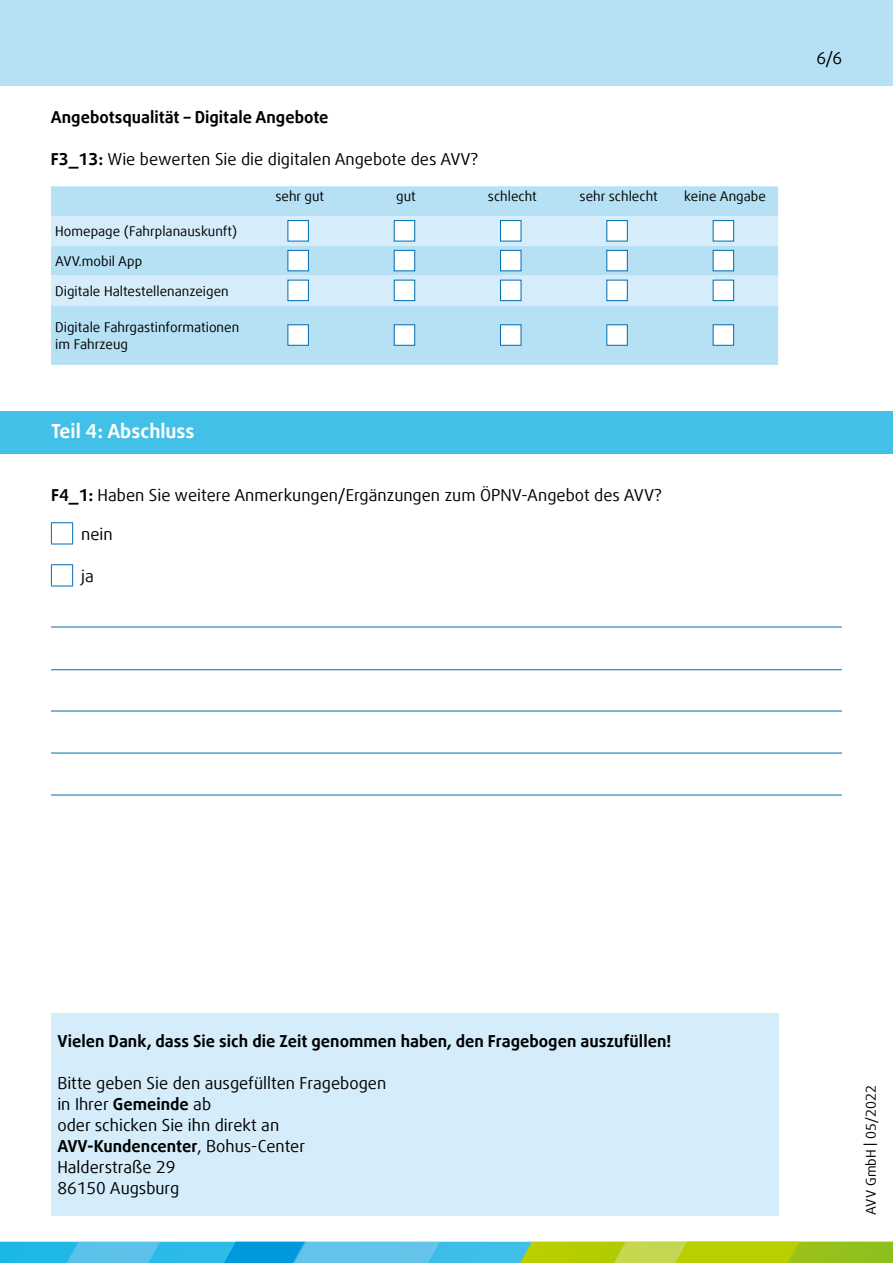
<style>
.page{position:relative;width:893px;height:1263px;background:#fff}
.page>*{position:absolute;margin:0;border:0;box-sizing:border-box;transform-origin:0 0}
.t1{font:700 19.5px "Daxline Offc";color:#fff}
.t2{font:16.5px/21px "Daxline Offc";color:#000}
.t3{font:700 16.5px "Daxline Offc";color:#000}
.t4{font:13.5px/16.5px "Daxline Offc";color:#000}
.s1{font-weight:700}
</style>
<div class="page">
<div style="left:0;top:0;width:893px;height:85px;background:#b6e1f5"></div>
<svg style="left:0;top:1241px;width:893px;height:22px;background:#70c293"></svg>
<hr style="left:892px;top:789px;width:1px;height:43px;background:#42c0e8">
<div style="left:51px;top:1013px;width:727px;height:202px;background:#d5edfa"></div>
<div style="left:0;top:411px;width:893px;height:43px;background:#42c0e8"></div>
<div style="left:51px;top:186px;width:727px;height:179px;background:#b6e1f5"></div>
<svg style="left:51px;top:216px;width:727px;height:89px;background:#c9e8f7"></svg>
<div style="left:288px;top:220px;width:21px;height:21px;background:#fff;border:1px solid #006cb1"></div>
<div style="left:394px;top:220px;width:21px;height:21px;background:#fff;border:1px solid #006cb1"></div>
<div style="left:500px;top:220px;width:21px;height:21px;background:#fff;border:1px solid #006cb1"></div>
<div style="left:606px;top:220px;width:22px;height:21px;background:#fff;border:1px solid #006cb1"></div>
<div style="left:713px;top:220px;width:21px;height:21px;background:#fff;border:1px solid #006cb1"></div>
<div style="left:288px;top:250px;width:21px;height:21px;background:#fff;border:1px solid #006cb1"></div>
<div style="left:394px;top:250px;width:21px;height:21px;background:#fff;border:1px solid #006cb1"></div>
<div style="left:500px;top:250px;width:21px;height:21px;background:#fff;border:1px solid #006cb1"></div>
<div style="left:606px;top:250px;width:22px;height:21px;background:#fff;border:1px solid #006cb1"></div>
<div style="left:713px;top:250px;width:21px;height:21px;background:#fff;border:1px solid #006cb1"></div>
<div style="left:288px;top:280px;width:21px;height:21px;background:#fff;border:1px solid #006cb1"></div>
<div style="left:394px;top:280px;width:21px;height:21px;background:#fff;border:1px solid #006cb1"></div>
<div style="left:500px;top:280px;width:21px;height:21px;background:#fff;border:1px solid #006cb1"></div>
<div style="left:606px;top:280px;width:22px;height:21px;background:#fff;border:1px solid #006cb1"></div>
<div style="left:713px;top:280px;width:21px;height:21px;background:#fff;border:1px solid #006cb1"></div>
<div style="left:288px;top:324px;width:21px;height:22px;background:#fff;border:1px solid #006cb1"></div>
<div style="left:394px;top:324px;width:21px;height:22px;background:#fff;border:1px solid #006cb1"></div>
<div style="left:500px;top:324px;width:21px;height:22px;background:#fff;border:1px solid #006cb1"></div>
<div style="left:606px;top:324px;width:22px;height:22px;background:#fff;border:1px solid #006cb1"></div>
<div style="left:713px;top:324px;width:21px;height:22px;background:#fff;border:1px solid #006cb1"></div>
<svg style="left:51px;top:522px;width:22px;height:23px"></svg>
<svg style="left:51px;top:564px;width:22px;height:23px"></svg>
<hr style="left:51px;top:627px;width:791px;height:1px;background:#006cb1">
<hr style="left:51px;top:669px;width:791px;height:1px;background:#006cb1">
<hr style="left:51px;top:711px;width:791px;height:1px;background:#006cb1">
<hr style="left:51px;top:753px;width:791px;height:1px;background:#006cb1">
<hr style="left:51px;top:795px;width:791px;height:1px;background:#006cb1">
<p class="t3" style="left:51px;top:106px;width:279px">Angebotsqualität – Digitale Angebote</p>
<p class="t2" style="left:51px;top:149px;width:429px"><span class="s1">F3_13:</span> Wie bewerten Sie die digitalen Angebote des AVV?</p>
<p class="t4" style="left:55px;top:223px;width:183px">Homepage (Fahrplanauskunft)</p>
<p class="t4" style="left:55px;top:253px;width:88px">AVV.mobil App</p>
<p class="t4" style="left:55px;top:283px;width:175px">Digitale Haltestellenanzeigen</p>
<p class="t4" style="left:55px;top:319px;width:185px">Digitale Fahrgastinformationen im Fahrzeug</p>
<p class="t1" style="left:51px;top:418px;width:145px">Teil 4: Abschluss</p>
<p class="t4" style="left:275px;top:188px;width:50px">sehr gut</p>
<p class="t4" style="left:396px;top:188px;width:21px">gut</p>
<p class="t4" style="left:488px;top:188px;width:50px">schlecht</p>
<p class="t4" style="left:580px;top:188px;width:80px">sehr schlecht</p>
<p class="t4" style="left:684px;top:188px;width:83px">keine Angabe</p>
<p class="t2" style="left:51px;top:485px;width:612px"><span class="s1">F4_1:</span> Haben Sie weitere Anmerkungen/Ergänzungen zum ÖPNV-Angebot des AVV?</p>
<p class="t2" style="left:81px;top:523px;width:33px">nein</p>
<p class="t2" style="left:81px;top:565px;width:14px">ja</p>
<p class="t2" style="left:816px;top:48px;width:27px">6/6</p>
<p class="t3" style="left:57px;top:1030px;width:615px">Vielen Dank, dass Sie sich die Zeit genommen haben, den Fragebogen auszufüllen!</p>
<p class="t2" style="left:57px;top:1073px;width:330px">Bitte geben Sie den ausgefüllten Fragebogen in Ihrer <span class="s1">Gemeinde</span> ab<br>oder schicken Sie ihn direkt an<br><span class="s1">AVV-Kundencenter</span>, Bohus-Center<br>Halderstraße 29<br>86150 Augsburg</p>
<p class="t4" style="left:863px;top:1215px;width:132px;rotate:-90deg">AVV GmbH | 05/2022</p>
</div>
